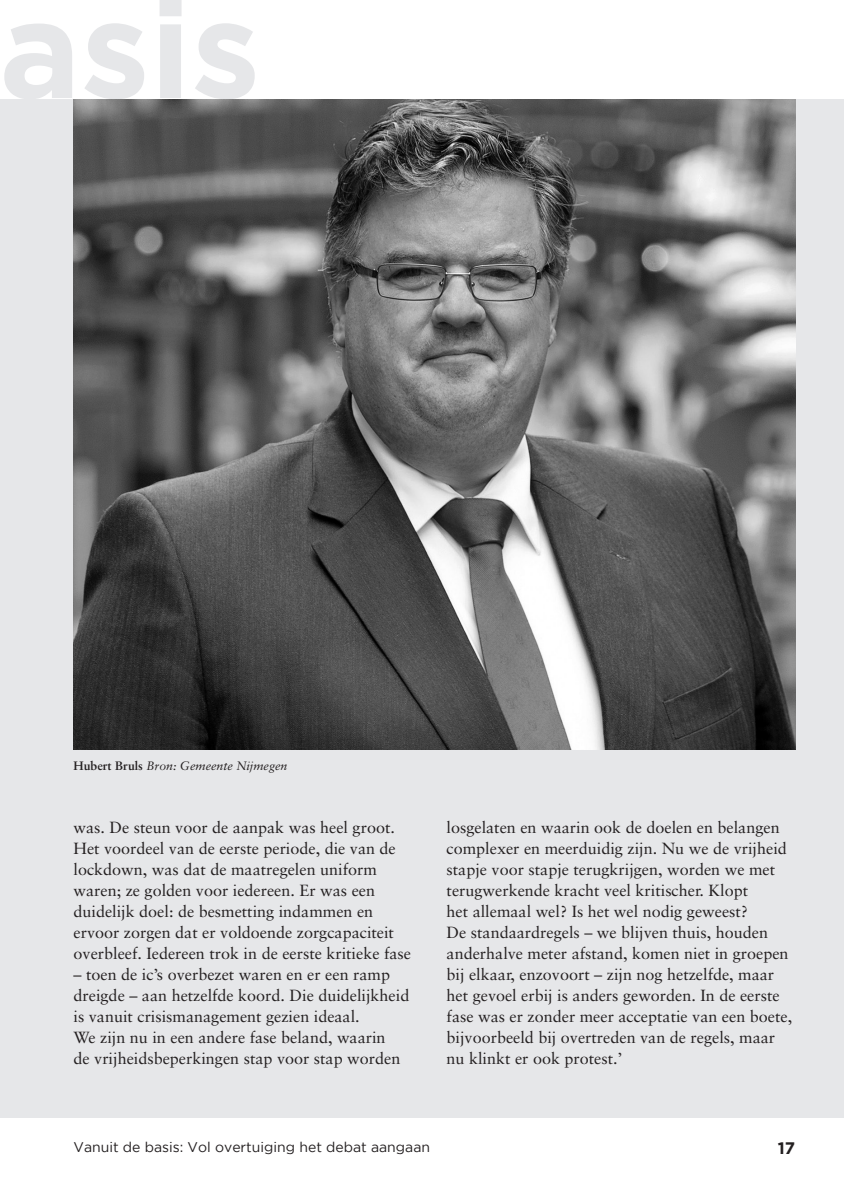
<style>
.page{position:relative;width:844px;height:1191px;background:#fff}
.page>*{position:absolute;margin:0;border:0;box-sizing:border-box;transform-origin:0 0}
.t1{font:700 137.38px "Gotham";color:#e6e7e9}
.t2{font:700 16.62px "Gotham";color:#231f20}
.t3{font:16.1px/21px "Sabon LT";color:#231f20}
.t4{font:14px "Gotham";color:#231f20}
.t5{font:italic 12.25px "Sabon LT";color:#231f20}
.s1{font-weight:700;font-style:normal}
</style>
<div class="page">
<div style="left:0;top:99px;width:843px;height:1019px;background:#e6e7e9"></div>
<img style="left:74px;top:99px;width:720px;height:650px">
<h1 class="t1" style="left:-1px;top:-30px;width:262px">asis</h1>
<p class="t5" style="left:73px;top:759px;width:215px"><span class="s1">Hubert Bruls</span> Bron: Gemeente Nijmegen</p>
<p class="t3" style="left:73px;top:817px;width:339px">was. De steun voor de aanpak was heel groot.<br>Het voordeel van de eerste periode, die van de lockdown, was dat de maatregelen uniform waren; ze golden voor iedereen. Er was een duidelijk doel: de besmetting indammen en ervoor zorgen dat er voldoende zorgcapaciteit overbleef. Iedereen trok in de eerste kritieke fase</p>
<p class="t3" style="left:73px;top:964px;width:337px">– toen de ic’s overbezet waren en er een ramp dreigde – aan hetzelfde koord. Die duidelijkheid is vanuit crisismanagement gezien ideaal.<br>We zijn nu in een andere fase beland, waarin<br>de vrijheidsbeperkingen stap voor stap worden</p>
<p class="t3" style="left:446px;top:817px;width:347px">losgelaten en waarin ook de doelen en belangen complexer en meerduidig zijn. Nu we de vrijheid stapje voor stapje terugkrijgen, worden we met terugwerkende kracht veel kritischer. Klopt<br>het allemaal wel? Is het wel nodig geweest?<br>De standaardregels – we blijven thuis, houden anderhalve meter afstand, komen niet in groepen bij elkaar, enzovoort – zijn nog hetzelfde, maar het gevoel erbij is anders geworden. In de eerste fase was er zonder meer acceptatie van een boete, bijvoorbeeld bij overtreden van de regels, maar nu klinkt er ook protest.’</p>
<p class="t4" style="left:73px;top:1138px;width:358px">Vanuit de basis: Vol overtuiging het debat aangaan</p>
<p class="t2" style="left:777px;top:1138px;width:19px">17</p>
</div>
